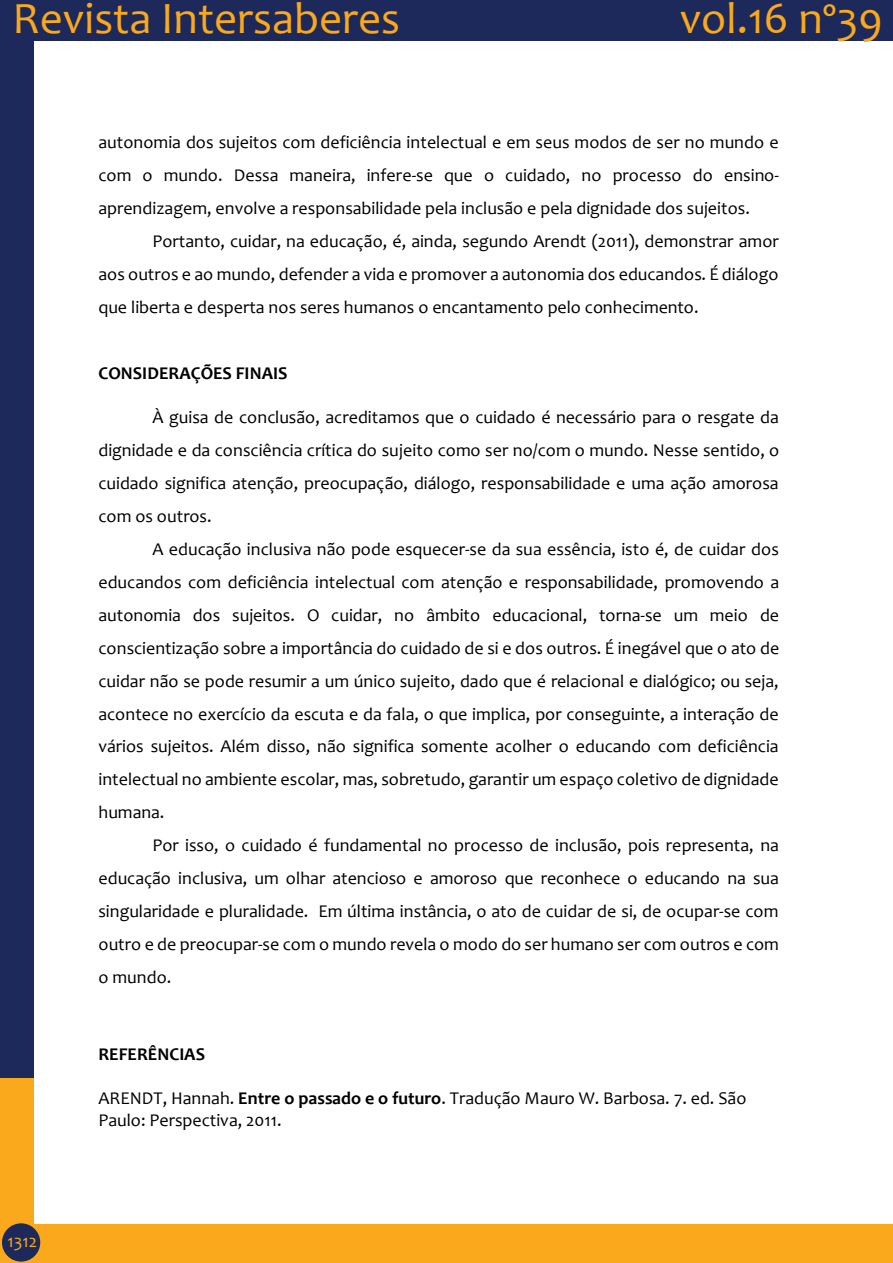
<style>
.page{position:relative;width:893px;height:1263px;background:#fff}
.page>*{position:absolute;margin:0;border:0;box-sizing:border-box;transform-origin:0 0}
.t1{font:45px "Candara";color:#f9a91b}
.t2{font:18px/22.2px "Candara";color:#000}
.t3{font:700 18px "Candara";letter-spacing:.005em;color:#000}
.t4{font:18px "Candara";color:#f9a91b}
.s1{font-weight:700}
</style>
<div class="page">
<div style="left:0;top:0;width:33px;height:1081px;background:#1d295a"></div>
<div style="left:0;top:0;width:893px;height:41px;background:#1d295a"></div>
<div style="left:0;top:1078px;width:33px;height:185px;background:#f9a91b"></div>
<div style="left:21px;top:1224px;width:872px;height:39px;background:#f9a91b"></div>
<div style="left:2px;top:1223px;width:38px;height:38px;background:#1d295a;border-radius:50%"></div>
<h1 class="t1" style="left:13px;top:-9px;width:389px">Revista Intersaberes</h1>
<h1 class="t1" style="left:680px;top:-9px;width:205px">vol.16 nº39</h1>
<p class="t2" style="left:98px;top:131px;width:682px">autonomia dos sujeitos com deficiência intelectual e em seus modos de ser no mundo e</p>
<p class="t2" style="left:98px;top:164px;width:682px">com o mundo. Dessa maneira, infere-se que o cuidado, no processo do ensino-</p>
<p class="t2" style="left:98px;top:197px;width:653px">aprendizagem, envolve a responsabilidade pela inclusão e pela dignidade dos sujeitos.</p>
<p class="t2" style="left:152px;top:230px;width:628px">Portanto, cuidar, na educação, é, ainda, segundo Arendt (2011), demonstrar amor</p>
<p class="t2" style="left:98px;top:263px;width:682px">aos outros e ao mundo, defender a vida e promover a autonomia dos educandos. É diálogo</p>
<p class="t2" style="left:98px;top:296px;width:602px">que liberta e desperta nos seres humanos o encantamento pelo conhecimento.</p>
<p class="t3" style="left:98px;top:362px;width:191px">CONSIDERAÇÕES FINAIS</p>
<p class="t2" style="left:152px;top:406px;width:628px">À guisa de conclusão, acreditamos que o cuidado é necessário para o resgate da</p>
<p class="t2" style="left:98px;top:439px;width:682px">dignidade e da consciência crítica do sujeito como ser no/com o mundo. Nesse sentido, o</p>
<p class="t2" style="left:98px;top:472px;width:682px">cuidado significa atenção, preocupação, diálogo, responsabilidade e uma ação amorosa</p>
<p class="t2" style="left:98px;top:504px;width:115px">com os outros.</p>
<p class="t2" style="left:152px;top:537px;width:628px">A educação inclusiva não pode esquecer-se da sua essência, isto é, de cuidar dos</p>
<p class="t2" style="left:98px;top:570px;width:682px">educandos com deficiência intelectual com atenção e responsabilidade, promovendo a</p>
<p class="t2" style="left:98px;top:603px;width:682px">autonomia dos sujeitos. O cuidar, no âmbito educacional, torna-se um meio de</p>
<p class="t2" style="left:98px;top:636px;width:682px">conscientização sobre a importância do cuidado de si e dos outros. É inegável que o ato de</p>
<p class="t2" style="left:98px;top:669px;width:682px">cuidar não se pode resumir a um único sujeito, dado que é relacional e dialógico; ou seja,</p>
<p class="t2" style="left:98px;top:702px;width:682px">acontece no exercício da escuta e da fala, o que implica, por conseguinte, a interação de</p>
<p class="t2" style="left:98px;top:735px;width:682px">vários sujeitos. Além disso, não significa somente acolher o educando com deficiência</p>
<p class="t2" style="left:98px;top:768px;width:682px">intelectual no ambiente escolar, mas, sobretudo, garantir um espaço coletivo de dignidade</p>
<p class="t2" style="left:98px;top:801px;width:68px">humana.</p>
<p class="t2" style="left:152px;top:834px;width:628px">Por isso, o cuidado é fundamental no processo de inclusão, pois representa, na</p>
<p class="t2" style="left:98px;top:867px;width:682px">educação inclusiva, um olhar atencioso e amoroso que reconhece o educando na sua</p>
<p class="t2" style="left:98px;top:900px;width:682px">singularidade e pluralidade. Em última instância, o ato de cuidar de si, de ocupar-se com</p>
<p class="t2" style="left:98px;top:933px;width:682px">outro e de preocupar-se com o mundo revela o modo do ser humano ser com outros e com</p>
<p class="t2" style="left:98px;top:966px;width:74px">o mundo.</p>
<p class="t4" style="left:8px;top:1229px;width:31px">1312</p>
<p class="t3" style="left:98px;top:1043px;width:108px">REFERÊNCIAS</p>
<p class="t2" style="left:98px;top:1087px;width:649px">ARENDT, Hannah. <span class="s1">Entre o passado e o futuro</span>. Tradução Mauro W. Barbosa. 7. ed. São<br>Paulo: Perspectiva, 2011.</p>
</div>
